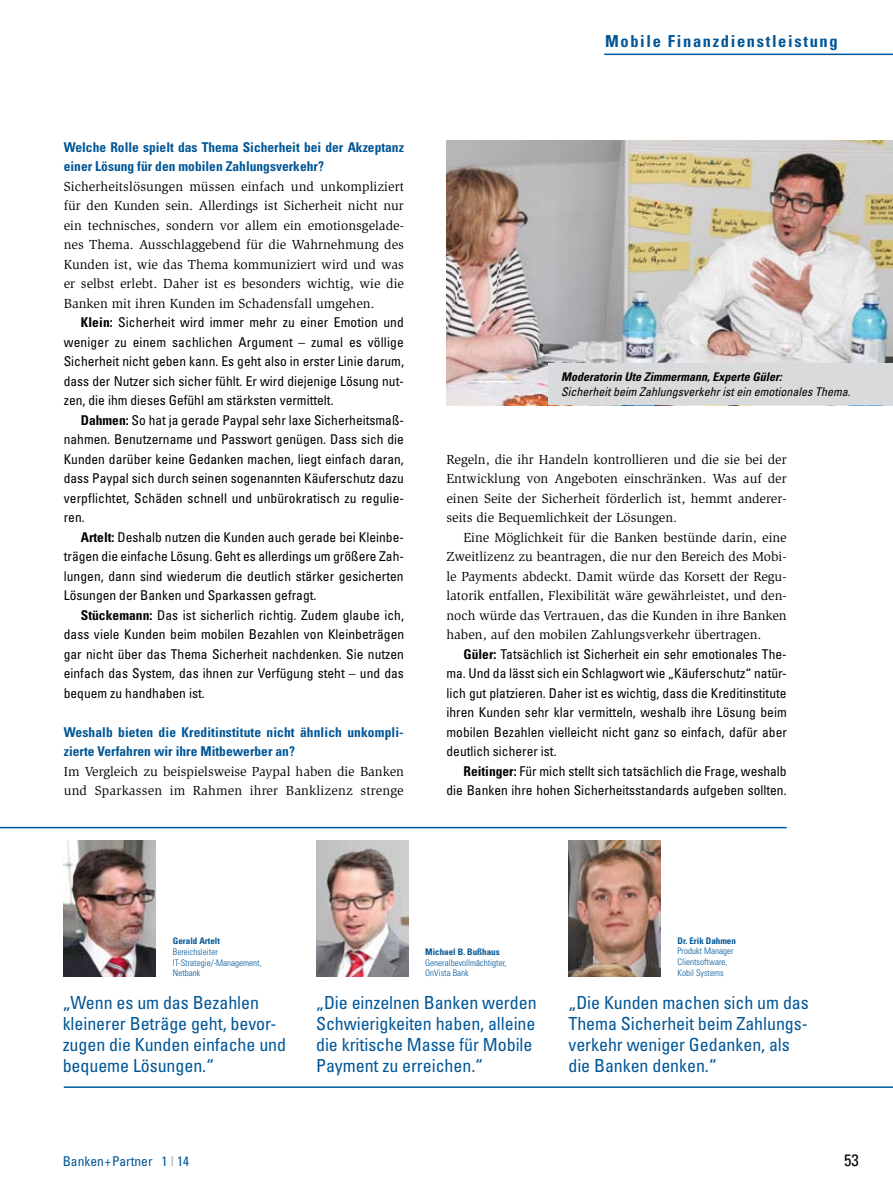
<style>
.page{position:relative;width:893px;height:1191px;background:#fff}
.page>*{position:absolute;margin:0;border:0;box-sizing:border-box;transform-origin:0 0}
.t1{font:condensed 18px/21px "Univers LT Std";letter-spacing:-.005em;color:#005697}
.t2{font:700 condensed 16.5px "Univers LT Std";letter-spacing:.1em;color:#005697}
.t3{font:condensed 16.5px "Univers LT Std";color:#000}
.t4{font:condensed 13.5px/19.5px "Univers LT Std";color:#000;text-align:justify}
.t5{font:13.5px/19.5px "Slimbach Std";color:#000;text-align:justify}
.t6{font:700 condensed 13.5px/19.5px "Univers LT Std";color:#005697}
.t7{font:condensed 13.5px "Univers LT Std";color:#005697}
.t8{font:italic condensed 12px "Univers LT Std";color:#000}
.t9{font:italic 700 condensed 12px "Univers LT Std";color:#000}
.t10{font:300 condensed 9px/10.8px "Univers LT Std";color:#005697}
.t11{font:700 condensed 9px "Univers LT Std";color:#005697}
.s1{font-weight:700}
.s2{color:#b1b3b4}
</style>
<div class="page">
<hr style="left:604px;top:54px;width:289px;height:1px;background:#005697">
<img style="left:446px;top:140px;width:447px;height:265px">
<div style="left:549px;top:363px;width:344px;height:42px;background:#d9dadb"></div>
<hr style="left:64px;top:1086px;width:829px;height:2px;background:#005697">
<hr style="left:0;top:827px;width:787px;height:1px;background:#005697">
<img style="left:64px;top:840px;width:92px;height:136px">
<img style="left:316px;top:840px;width:92px;height:136px">
<img style="left:568px;top:840px;width:93px;height:136px">
<p class="t6" style="left:64px;top:137px;width:342px">Welche Rolle spielt das Thema Sicherheit bei der Akzeptanz einer Lösung für den mobilen Zahlungsverkehr?</p>
<p class="t5" style="left:64px;top:176px;width:342px">Sicherheitslösungen müssen einfach und unkompliziert für den Kunden sein. Allerdings ist Sicherheit nicht nur ein technisches, sondern vor allem ein emotionsgelade&shy;nes Thema. Ausschlaggebend für die Wahrnehmung des Kunden ist, wie das Thema kommuniziert wird und was er selbst erlebt. Daher ist es besonders wichtig, wie die Banken mit ihren Kunden im Schadensfall umgehen.</p>
<p class="t4" style="left:64px;top:312px;width:342px;text-indent:17px"><span class="s1">Klein:</span> Sicherheit wird immer mehr zu einer Emotion und weniger zu einem sachlichen Argument – zumal es völlige Sicherheit nicht geben kann. Es geht also in erster Linie darum, dass der Nutzer sich sicher fühlt. Er wird diejenige Lösung nut&shy;zen, die ihm dieses Gefühl am stärksten vermittelt.</p>
<p class="t4" style="left:64px;top:410px;width:342px;text-indent:17px"><span class="s1">Dahmen:</span> So hat ja gerade Paypal sehr laxe Sicherheitsmaß&shy;nahmen. Benutzername und Passwort genügen. Dass sich die Kunden darüber keine Gedanken machen, liegt einfach daran, dass Paypal sich durch seinen sogenannten Käuferschutz dazu verpflichtet, Schäden schnell und unbürokratisch zu regulie&shy;ren.</p>
<p class="t4" style="left:64px;top:527px;width:342px;text-indent:17px"><span class="s1">Artelt:</span> Deshalb nutzen die Kunden auch gerade bei Kleinbe&shy;trägen die einfache Lösung. Geht es allerdings um größere Zah&shy;lungen, dann sind wiederum die deutlich stärker gesicherten Lösungen der Banken und Sparkassen gefragt.</p>
<p class="t4" style="left:64px;top:605px;width:342px;text-indent:17px"><span class="s1">Stückemann:</span> Das ist sicherlich richtig. Zudem glaube ich, dass viele Kunden beim mobilen Bezahlen von Kleinbeträgen gar nicht über das Thema Sicherheit nachdenken. Sie nutzen einfach das System, das ihnen zur Verfügung steht – und das bequem zu handhaben ist.</p>
<p class="t6" style="left:64px;top:722px;width:341px">Weshalb bieten die Kreditinstitute nicht ähnlich unkompli&shy;zierte Verfahren wir ihre Mitbewerber an?</p>
<p class="t5" style="left:64px;top:761px;width:342px">Im Vergleich zu beispielsweise Paypal haben die Banken und Sparkassen im Rahmen ihrer Banklizenz strenge</p>
<p class="t2" style="left:605px;top:31px;width:234px">Mobile Finanzdienstleistung</p>
<p class="t9" style="left:561px;top:369px;width:222px">Moderatorin Ute Zimmermann, Experte Güler:</p>
<p class="t8" style="left:561px;top:384px;width:291px">Sicherheit beim Zahlungsverkehr ist ein emotionales Thema.</p>
<p class="t5" style="left:446px;top:449px;width:342px">Regeln, die ihr Handeln kontrollieren und die sie bei der Entwicklung von Angeboten einschränken. Was auf der einen Seite der Sicherheit förderlich ist, hemmt anderer&shy;seits die Bequemlichkeit der Lösungen.</p>
<p class="t5" style="left:446px;top:527px;width:342px;text-indent:17px">Eine Möglichkeit für die Banken bestünde darin, eine Zweitlizenz zu beantragen, die nur den Bereich des Mobi&shy;le Payments abdeckt. Damit würde das Korsett der Regu&shy;latorik entfallen, Flexibilität wäre gewährleistet, und den&shy;noch würde das Vertrauen, das die Kunden in ihre Banken haben, auf den mobilen Zahlungsverkehr übertragen.</p>
<p class="t4" style="left:446px;top:644px;width:342px;text-indent:17px"><span class="s1">Güler:</span> Tatsächlich ist Sicherheit ein sehr emotionales The&shy;ma. Und da lässt sich ein Schlagwort wie „Käuferschutz“ natür&shy;lich gut platzieren. Daher ist es wichtig, dass die Kreditinstitute ihren Kunden sehr klar vermitteln, weshalb ihre Lösung beim mobilen Bezahlen vielleicht nicht ganz so einfach, dafür aber deutlich sicherer ist.</p>
<p class="t4" style="left:446px;top:761px;width:342px;text-align:right"><span class="s1">Reitinger:</span> Für mich stellt sich tatsächlich die Frage, weshalb die Banken ihre hohen Sicherheitsstandards aufgeben sollten.</p>
<p class="t11" style="left:173px;top:935px;width:48px">Gerald Artelt</p>
<p class="t10" style="left:173px;top:946px;width:90px">Bereichsleiter<br>IT-Strategie/-Management,<br>Netbank</p>
<p class="t11" style="left:425px;top:946px;width:76px">Michael B. Bußhaus</p>
<p class="t10" style="left:425px;top:957px;width:83px">Generalbevollmächtigter,<br>OnVista Bank</p>
<h1 class="t1" style="left:316px;top:992px;width:222px">„Die einzelnen Banken werden<br>Schwierigkeiten haben, alleine die kritische Masse für Mobile<br>Payment zu erreichen.“</h1>
<h1 class="t1" style="left:63px;top:992px;width:225px">„Wenn es um das Bezahlen kleinerer Beträge geht, bevor&shy;zugen die Kunden einfache und bequeme Lösungen.“</h1>
<p class="t11" style="left:678px;top:935px;width:60px">Dr. Erik Dahmen</p>
<p class="t10" style="left:678px;top:946px;width:57px">Produkt Manager<br>Clientsoftware,<br>Kobil Systems</p>
<h1 class="t1" style="left:568px;top:992px;width:242px">„Die Kunden machen sich um das<br>Thema Sicherheit beim Zahlungs&shy;verkehr weniger Gedanken, als die Banken denken.“</h1>
<p class="t7" style="left:63px;top:1152px;width:128px">Banken+Partner 1 <span class="s2">I</span> 14</p>
<p class="t3" style="left:844px;top:1149px;width:16px">53</p>
</div>
